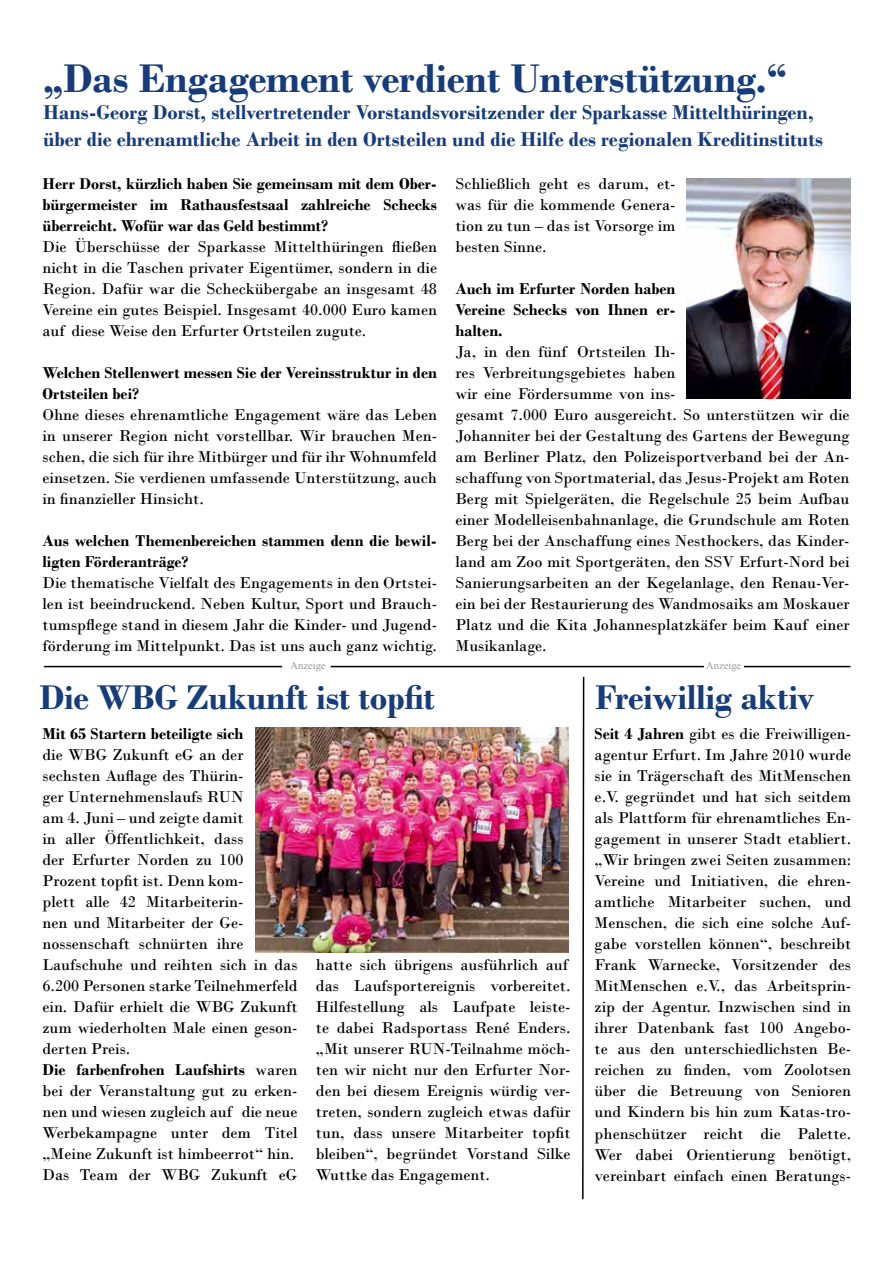
<style>
.page{position:relative;width:893px;height:1263px;background:#fff}
.page>*{position:absolute;margin:0;border:0;box-sizing:border-box;transform-origin:0 0}
.t1{font:700 42px "Bodoni";letter-spacing:-.005em;color:#163c7b}
.t2{font:700 36px "Bodoni";letter-spacing:-.01em;color:#163c7b}
.t3{font:700 21px/27px "Bodoni";color:#163c7b}
.t4{font:16.5px/21px "Bodoni";color:#000;text-align:justify}
.t5{font:700 16.5px/21px "Bodoni";color:#000;text-align:justify}
.t6{font:10.5px "Times New Roman";color:#98989c}
.s1{font-weight:700}
</style>
<div class="page">
<hr style="left:331px;top:666px;width:373px;height:1px;background:#000">
<hr style="left:44px;top:666px;width:238px;height:1px;background:#000">
<img style="left:687px;top:179px;width:163px;height:220px">
<svg style="left:582px;top:676px;width:3px;height:524px"></svg>
<hr style="left:744px;top:666px;width:106px;height:1px;background:#000">
<img style="left:256px;top:728px;width:312px;height:224px">
<h1 class="t1" style="left:43px;top:53px;width:745px">„Das Engagement verdient Unterstützung.“</h1>
<p class="t3" style="left:43px;top:98px;width:781px">Hans-Georg Dorst, stellvertretender Vorstandsvorsitzender der Sparkasse Mittelthüringen, über die ehrenamtliche Arbeit in den Ortsteilen und die Hilfe des regionalen Kreditinstituts</p>
<p class="t5" style="left:43px;top:173px;width:396px">Herr Dorst, kürzlich haben Sie gemeinsam mit dem Ober&shy;bürgermeister im Rathausfestsaal zahlreiche Schecks überreicht. Wofür war das Geld bestimmt?</p>
<p class="t4" style="left:43px;top:236px;width:396px">Die Überschüsse der Sparkasse Mittelthüringen fließen nicht in die Taschen privater Eigentümer, sondern in die Region. Dafür war die Scheckübergabe an insgesamt 48<br>Vereine ein gutes Beispiel. Insgesamt 40.000 Euro kamen auf diese Weise den Erfurter Ortsteilen zugute.</p>
<p class="t5" style="left:43px;top:362px;width:396px">Welchen Stellenwert messen Sie der Vereinsstruktur in den<br>Ortsteilen bei?</p>
<p class="t4" style="left:43px;top:404px;width:396px">Ohne dieses ehrenamtliche Engagement wäre das Leben in unserer Region nicht vorstellbar. Wir brauchen Men&shy;schen, die sich für ihre Mitbürger und für ihr Wohnumfeld einsetzen. Sie verdienen umfassende Unterstützung, auch in finanzieller Hinsicht.</p>
<p class="t5" style="left:43px;top:530px;width:396px">Aus welchen Themenbereichen stammen denn die bewil&shy;ligten Förderanträge?</p>
<p class="t4" style="left:43px;top:572px;width:396px">Die thematische Vielfalt des Engagements in den Ortstei&shy;len ist beeindruckend. Neben Kultur, Sport und Brauch&shy;tumspflege stand in diesem Jahr die Kinder- und Jugend&shy;förderung im Mittelpunkt. Das ist uns auch ganz wichtig.</p>
<p class="t4" style="left:455px;top:173px;width:222px">Schließlich geht es darum, et&shy;was für die kommende Genera&shy;tion zu tun – das ist Vorsorge im besten Sinne.</p>
<p class="t5" style="left:455px;top:278px;width:222px">Auch im Erfurter Norden haben Vereine Schecks von Ihnen er&shy;halten.</p>
<p class="t4" style="left:455px;top:341px;width:396px;text-align:left">Ja, in den fünf Ortsteilen Ih-<br>res Verbreitungsgebietes haben<br>wir eine Fördersumme von ins-<br>gesamt 7.000 Euro ausgereicht. So unterstützen wir die Johanniter bei der Gestaltung des Gartens der Bewegung am Berliner Platz, den Polizeisportverband bei der An&shy;schaffung von Sportmaterial, das Jesus-Projekt am Roten Berg mit Spielgeräten, die Regelschule 25 beim Aufbau einer Modelleisenbahnanlage, die Grundschule am Roten Berg bei der Anschaffung eines Nesthockers, das Kinder&shy;land am Zoo mit Sportgeräten, den SSV Erfurt-Nord bei Sanierungsarbeiten an der Kegelanlage, den Renau-Ver&shy;ein bei der Restaurierung des Wandmosaiks am Moskauer Platz und die Kita Johannesplatzkäfer beim Kauf einer Musikanlage.</p>
<h2 class="t2" style="left:595px;top:676px;width:221px">Freiwillig aktiv</h2>
<p class="t6" style="left:291px;top:659px;width:36px">Anzeige</p>
<p class="t6" style="left:706px;top:659px;width:36px">Anzeige</p>
<h2 class="t2" style="left:39px;top:676px;width:397px">Die WBG Zukunft ist topfit</h2>
<p class="t5" style="left:43px;top:723px;width:203px">Mit 65 Startern beteiligte sich</p>
<p class="t4" style="left:43px;top:744px;width:257px;text-align:left">die WBG Zukunft eG an der sechsten Auflage des Thürin-<br>ger Unternehmenslaufs RUN<br>am 4. Juni – und zeigte damit<br>in aller Öffentlichkeit, dass<br>der Erfurter Norden zu 100<br>Prozent topfit ist. Denn kom-<br>plett alle 42 Mitarbeiterin-<br>nen und Mitarbeiter der Ge&shy;nossenschaft schnürten ihre<br>Laufschuhe und reihten sich in das<br>6.200 Personen starke Teilnehmerfeld ein. Dafür erhielt die WBG Zukunft zum wiederholten Male einen geson&shy;derten Preis.<br><span class="s1">Die farbenfrohen Laufshirts</span> waren bei der Veranstaltung gut zu erken&shy;nen und wiesen zugleich auf die neue<br>Werbekampagne unter dem Titel „Meine Zukunft ist himbeerrot“ hin.<br>Das Team der WBG Zukunft eG</p>
<p class="t4" style="left:316px;top:954px;width:256px;text-align:left">hatte sich übrigens ausführlich auf das Laufsportereignis vorbereitet.<br>Hilfestellung als Laufpate leiste&shy;te dabei Radsportass René Enders. „Mit unserer RUN-Teilnahme möch&shy;ten wir nicht nur den Erfurter Nor&shy;den bei diesem Ereignis würdig ver&shy;treten, sondern zugleich etwas dafür tun, dass unsere Mitarbeiter topfit bleiben“, begründet Vorstand Silke Wuttke das Engagement.</p>
<p class="t4" style="left:595px;top:723px;width:258px"><span class="s1">Seit 4 Jahren</span> gibt es die Freiwilligen&shy;agentur Erfurt. Im Jahre 2010 wurde sie in Trägerschaft des MitMenschen e.V. gegründet und hat sich seitdem als Plattform für ehrenamtliches En&shy;gagement in unserer Stadt etabliert. „Wir bringen zwei Seiten zusammen:<br>Vereine und Initiativen, die ehren&shy;amtliche Mitarbeiter suchen, und Menschen, die sich eine solche Auf&shy;gabe vorstellen können“, beschreibt Frank Warnecke, Vorsitzender des MitMenschen e.V., das Arbeitsprin&shy;zip der Agentur. Inzwischen sind in ihrer Datenbank fast 100 Angebo&shy;te aus den unterschiedlichsten Be&shy;reichen zu finden, vom Zoolotsen über die Betreuung von Senioren und Kindern bis hin zum Katas-tro&shy;phenschützer reicht die Palette.<br>Wer dabei Orientierung benötigt, vereinbart einfach einen Beratungs-</p>
</div>
